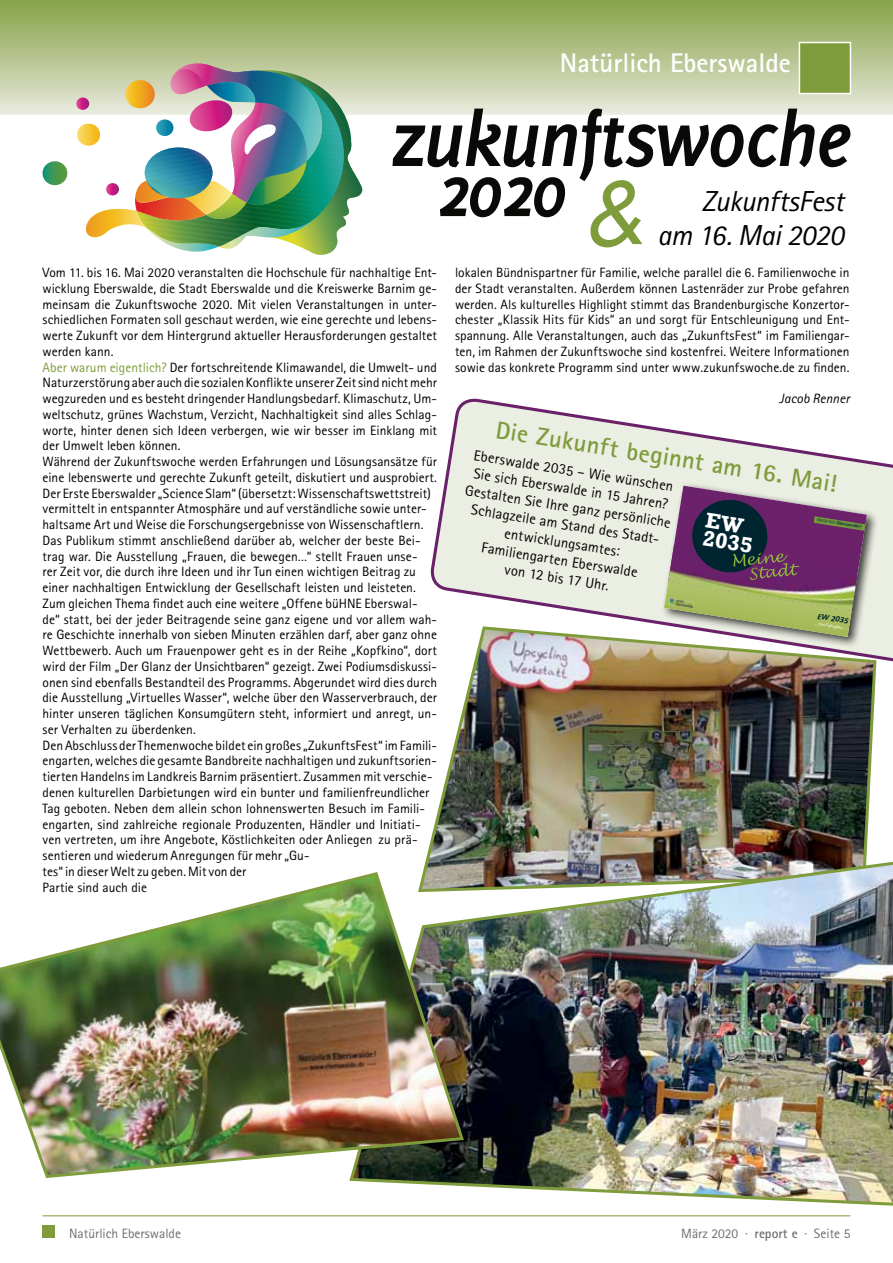
<style>
.page{position:relative;width:893px;height:1263px;background:#fff}
.page>*{position:absolute;margin:0;border:0;box-sizing:border-box;transform-origin:0 0}
.t1{font:93.6px "Solomon Sans Normal Italic";color:#7f9c3c}
.t2{font:italic 28.95px/34.2px "Rotis Sans Serif AT";letter-spacing:-.015em;color:#000;text-align:right}
.t3{font:700 27px "Rotis Sans Serif AT";color:#fff}
.t4{font:700 24.75px "Rotis Sans Serif AT";color:#7f9c3c}
.t5{font:700 22.05px/18.5px "Rockwell";color:#fff;scale:1.04 1}
.t6{font:14.7px/18px "Rotis Sans Serif AT";color:#000;text-align:center}
.t7{font:13.5px/15.8px "Rotis Sans Serif AT";letter-spacing:.005em;color:#000}
.t8{font:13.5px "Rotis Sans Serif AT";color:#6d6e71}
.t9{font:italic 13.5px "Rotis Sans Serif AT";letter-spacing:.005em;color:#000}
.t10{font:italic 700 8.25px "Calibri";color:#002530;scale:1.04 1}
.t11{font:4.65px "Calibri";color:#fff;scale:1.04 1}
.s1{color:#7f9c3c}
.s2{font-weight:700}
</style>
<div class="page">
<hr style="left:43px;top:1215px;width:807px;height:1px;background:#7f9c3c">
<svg style="left:430px;top:398px;width:463px;height:264px"></svg>
<img style="left:426px;top:624px;width:452px;height:234px">
<img style="left:349px;top:858px;width:544px;height:348px">
<img style="left:0;top:870px;width:466px;height:310px">
<div style="left:661px;top:482px;width:218px;height:166px;background:#000;opacity:.75"></div>
<div style="left:0;top:0;width:893px;height:115px;background:linear-gradient(to bottom,#86a146,#e9e9dd)"></div>
<div style="left:43px;top:1225px;width:12px;height:13px;background:#7f9c3c"></div>
<div style="left:799px;top:42px;width:52px;height:52px;background:#7f9c3c;border:2px solid #fff"></div>
<svg style="left:43px;top:161px;width:12px;height:24px"></svg>
<svg style="left:86px;top:209px;width:30px;height:25px"></svg>
<svg style="left:106px;top:183px;width:13px;height:12px"></svg>
<svg style="left:76px;top:97px;width:13px;height:13px"></svg>
<svg style="left:77px;top:124px;width:20px;height:22px"></svg>
<img style="left:125px;top:63px;width:240px;height:192px">
<svg style="left:392px;top:109px;width:458px;height:108px"></svg>
<svg style="left:664px;top:486px;width:203px;height:151px;background:#847377"></svg>
<h3 class="t3" style="left:560px;top:46px;width:232px">Natürlich Eberswalde</h3>
<h1 class="t1" style="left:582px;top:161px;width:63px">&amp;</h1>
<h2 class="t2" style="left:657px;top:184px;width:188px">ZukunftsFest<br>am 16. Mai 2020</h2>
<p class="t7" style="left:43px;top:265px;width:396px">Vom 11. bis 16. Mai 2020 veranstalten die Hochschule für nachhaltige Ent&shy;wicklung Eberswalde, die Stadt Eberswalde und die Kreiswerke Barnim ge&shy;meinsam die Zukunftswoche 2020. Mit vielen Veranstaltungen in unter&shy;schiedlichen Formaten soll geschaut werden, wie eine gerechte und lebens&shy;werte Zukunft vor dem Hintergrund aktueller Herausforderungen gestaltet werden kann.<br><span class="s1">Aber warum eigentlich?</span> Der fortschreitende Klimawandel, die Umwelt- und Naturzerstörung aber auch die sozialen Konflikte unserer Zeit sind nicht mehr wegzureden und es besteht dringender Handlungsbedarf. Klimaschutz, Um&shy;weltschutz, grünes Wachstum, Verzicht, Nachhaltigkeit sind alles Schlag&shy;worte, hinter denen sich Ideen verbergen, wie wir besser im Einklang mit der Umwelt leben können.<br>Während der Zukunftswoche werden Erfahrungen und Lösungsansätze für eine lebenswerte und gerechte Zukunft geteilt, diskutiert und ausprobiert.<br>Der Erste Eberswalder „Science Slam“ (übersetzt: Wissenschaftswettstreit) vermittelt in entspannter Atmosphäre und auf verständliche sowie unter&shy;haltsame Art und Weise die Forschungsergebnisse von Wissenschaftlern.<br>Das Publikum stimmt anschließend darüber ab, welcher der beste Bei&shy;trag war. Die Ausstellung „Frauen, die bewegen…“ stellt Frauen unse-<br>rer Zeit vor, die durch ihre Ideen und ihr Tun einen wichtigen Beitrag zu einer nachhaltigen Entwicklung der Gesellschaft leisten und leisteten.<br>Zum gleichen Thema findet auch eine weitere „Offene büHNE Eberswal&shy;de“ statt, bei der jeder Beitragende seine ganz eigene und vor allem wah&shy;re Geschichte innerhalb von sieben Minuten erzählen darf, aber ganz ohne Wettbewerb. Auch um Frauenpower geht es in der Reihe „Kopfkino“, dort wird der Film „Der Glanz der Unsichtbaren“ gezeigt. Zwei Podiumsdiskussi&shy;onen sind ebenfalls Bestandteil des Programms. Abgerundet wird dies durch die Ausstellung „Virtuelles Wasser“, welche über den Wasserverbrauch, der hinter unseren täglichen Konsumgütern steht, informiert und anregt, un&shy;ser Verhalten zu überdenken.<br>Den Abschluss der Themenwoche bildet ein großes „ZukunftsFest“ im Famili&shy;engarten, welches die gesamte Bandbreite nachhaltigen und zukunftsorien&shy;tierten Handelns im Landkreis Barnim präsentiert. Zusammen mit verschie&shy;denen kulturellen Darbietungen wird ein bunter und familienfreundlicher Tag geboten. Neben dem allein schon lohnenswerten Besuch im Famili&shy;engarten, sind zahlreiche regionale Produzenten, Händler und Initiati&shy;ven vertreten, um ihre Angebote, Köstlichkeiten oder Anliegen zu prä&shy;sentieren und wiederum Anregungen für mehr „Gu-<br>tes“ in dieser Welt zu geben. Mit von der<br>Partie sind auch die</p>
<p class="t7" style="left:455px;top:265px;width:396px;text-align:justify">lokalen Bündnispartner für Familie, welche parallel die 6. Familienwoche in der Stadt veranstalten. Außerdem können Lastenräder zur Probe gefahren werden. Als kulturelles Highlight stimmt das Brandenburgische Konzertor&shy;chester „Klassik Hits für Kids“ an und sorgt für Entschleunigung und Ent&shy;spannung. Alle Veranstaltungen, auch das „ZukunftsFest“ im Familiengar&shy;ten, im Rahmen der Zukunftswoche sind kostenfrei. Weitere Informationen sowie das konkrete Programm sind unter www.zukunfswoche.de zu finden.</p>
<p class="t9" style="left:779px;top:391px;width:72px">Jacob Renner</p>
<h3 class="t4" style="left:498px;top:414px;width:346px;rotate:9deg">Die Zukunft beginnt am 16. Mai!</h3>
<p class="t6" style="left:472px;top:446px;width:209px;rotate:9deg">Eberswalde 2035 – Wie wünschen<br>Sie sich Eberswalde in 15 Jahren?<br>Gestalten Sie Ihre ganz persönliche<br>Schlagzeile am Stand des Stadt&shy;entwicklungsamtes:<br>Familiengarten Eberswalde<br>von 12 bis 17 Uhr.</p>
<h3 class="t5" style="left:707px;top:511px;width:50px;rotate:9deg">EW<br>2035</h3>
<p class="t10" style="left:818px;top:610px;width:32px;rotate:9deg">EW 2035</p>
<p class="t11" style="left:815px;top:620px;width:33px;rotate:9deg">… ein Fahrplan …</p>
<p class="t8" style="left:69px;top:1225px;width:113px">Natürlich Eberswalde</p>
<p class="t8" style="left:681px;top:1225px;width:171px">März 2020 · <span class="s2">report e</span> · Seite 5</p>
</div>
